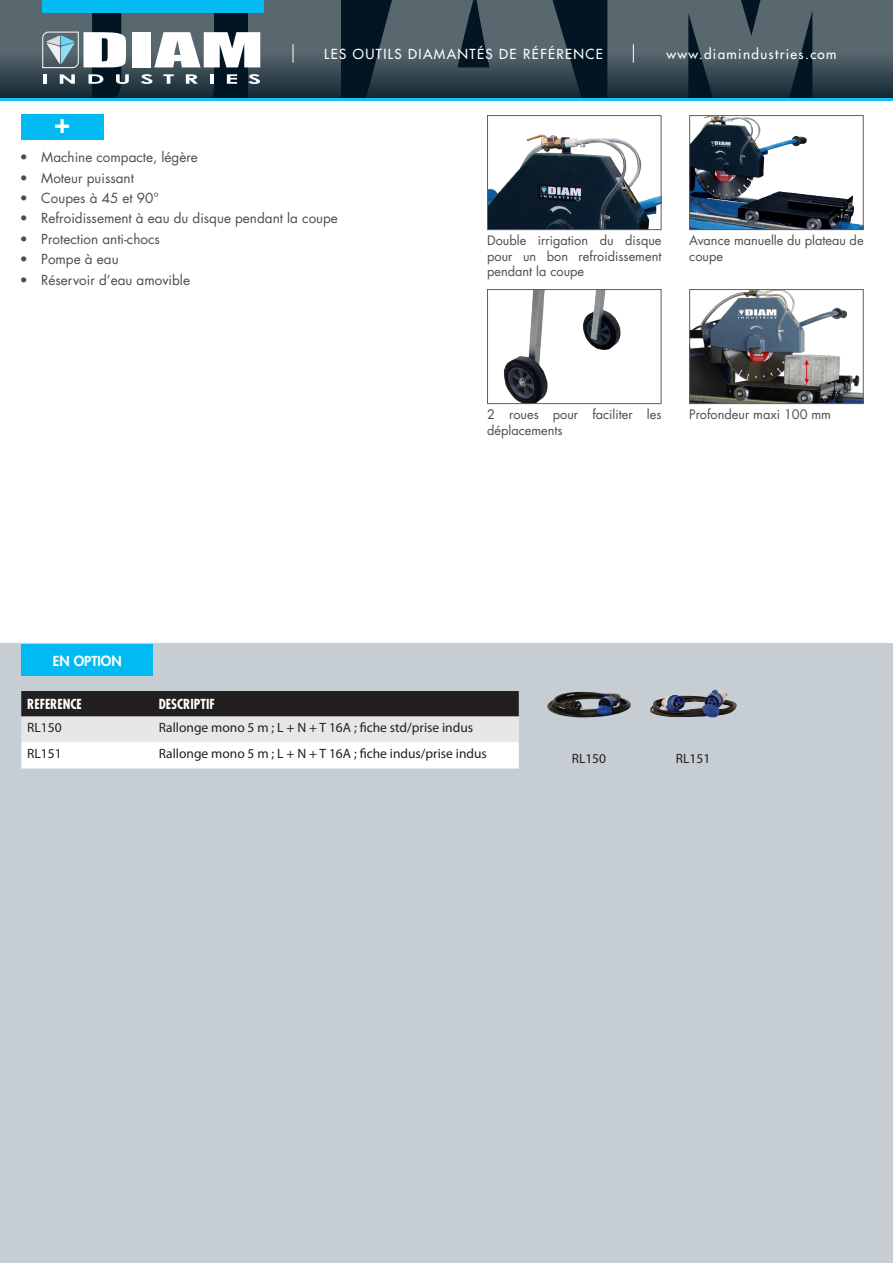
<style>
.page{position:relative;width:893px;height:1263px;background:#fff}
.page>*{position:absolute;margin:0;border:0;box-sizing:border-box;transform-origin:0 0}
.t1{font:800 27px "Futura Std";color:#fff}
.t2{font:13.5px "Futura Std";color:#4b4c4d}
.Contenu_tableau{font:13.5px "Myriad Pro";color:#231f20}
.t3{font:500 13.5px "Futura Std";letter-spacing:.1em;color:#fff}
.Titre_tableau{font:700 condensed 13.5px "Futura Std";color:#fff}
.Legende_REF_option{font:13.5px "Myriad Pro";color:#231f20}
.Titre_fond_Bleu{font:800 13.5px "Futura Std";color:#fff}
.legende_photo{font:12.75px/15.3px "Futura Std";color:#4b4c4d}
</style>
<div class="page">
<div style="left:0;top:643px;width:893px;height:620px;background:#c6ced4"></div>
<svg style="left:21px;top:691px;width:498px;height:77px;background:#e4e4e6"></svg>
<div style="left:23px;top:694px;width:128px;height:22px;background:#231f20"></div>
<div style="left:155px;top:694px;width:362px;height:22px;background:#231f20"></div>
<img style="left:547px;top:691px;width:84px;height:27px">
<img style="left:691px;top:291px;width:171px;height:111px">
<div style="left:689px;top:289px;width:175px;height:115px;border:1px solid #606063"></div>
<img style="left:489px;top:134px;width:170px;height:94px">
<div style="left:487px;top:115px;width:174px;height:115px;border:1px solid #606063"></div>
<img style="left:691px;top:131px;width:171px;height:97px">
<div style="left:689px;top:115px;width:175px;height:115px;border:1px solid #606063"></div>
<img style="left:503px;top:291px;width:118px;height:111px">
<div style="left:487px;top:289px;width:174px;height:115px;border:1px solid #606063"></div>
<div style="left:21px;top:114px;width:82px;height:25px;background:#00baf1"></div>
<div style="left:22px;top:644px;width:131px;height:32px;background:#00baf1"></div>
<div style="left:0;top:0;width:893px;height:99px;background:#011622"></div>
<svg style="left:0;top:0;width:249px;height:131px"></svg>
<svg style="left:249px;top:0;width:92px;height:101px;background:#506069"></svg>
<svg style="left:357px;top:0;width:234px;height:131px"></svg>
<svg style="left:607px;top:0;width:286px;height:131px"></svg>
<svg style="left:293px;top:44px;width:1px;height:19px"></svg>
<div style="left:42px;top:0;width:222px;height:13px;background:#00baf1"></div>
<hr style="left:0;top:98px;width:893px;height:2px;background:#15c0f2">
<img style="left:650px;top:689px;width:87px;height:28px">
<p class="t1" style="left:55px;top:106px;width:17px">+</p>
<p class="t3" style="left:324px;top:46px;width:280px">LES OUTILS DIAMANTÉS DE RÉFÉRENCE</p>
<p class="t3" style="left:666px;top:46px;width:172px">www.diamindustries.com</p>
<p class="t2" style="left:20px;top:149px;width:179px">• Machine compacte, légère</p>
<p class="t2" style="left:20px;top:169px;width:115px">• Moteur puissant</p>
<p class="t2" style="left:20px;top:189px;width:140px">• Coupes à 45 et 90°</p>
<p class="t2" style="left:20px;top:210px;width:319px">• Refroidissement à eau du disque pendant la coupe</p>
<p class="t2" style="left:20px;top:230px;width:141px">• Protection anti-chocs</p>
<p class="t2" style="left:20px;top:251px;width:100px">• Pompe à eau</p>
<p class="t2" style="left:20px;top:271px;width:172px">• Réservoir d’eau amovible</p>
<p class="legende_photo" style="left:487px;top:233px;width:176px;text-align:justify">Double irrigation du disque pour un bon refroidissement pendant la coupe</p>
<p class="legende_photo" style="left:689px;top:233px;width:176px">Avance manuelle du plateau de coupe</p>
<p class="legende_photo" style="left:487px;top:407px;width:176px">2 roues pour faciliter les déplacements</p>
<p class="legende_photo" style="left:689px;top:407px;width:143px">Profondeur maxi 100 mm</p>
<p class="Titre_fond_Bleu" style="left:53px;top:652px;width:70px">EN OPTION</p>
<p class="Titre_tableau" style="left:27px;top:696px;width:56px">REFERENCE</p>
<p class="Titre_tableau" style="left:159px;top:696px;width:58px">DESCRIPTIF</p>
<p class="Contenu_tableau" style="left:27px;top:719px;width:36px">RL150</p>
<p class="Contenu_tableau" style="left:159px;top:719px;width:316px">Rallonge mono 5 m ; L + N + T 16A ; fiche std/prise indus</p>
<p class="Contenu_tableau" style="left:27px;top:745px;width:36px">RL151</p>
<p class="Contenu_tableau" style="left:159px;top:745px;width:330px">Rallonge mono 5 m ; L + N + T 16A ; fiche indus/prise indus</p>
<p class="Legende_REF_option" style="left:572px;top:750px;width:36px">RL150</p>
<p class="Legende_REF_option" style="left:676px;top:750px;width:36px">RL151</p>
</div>
